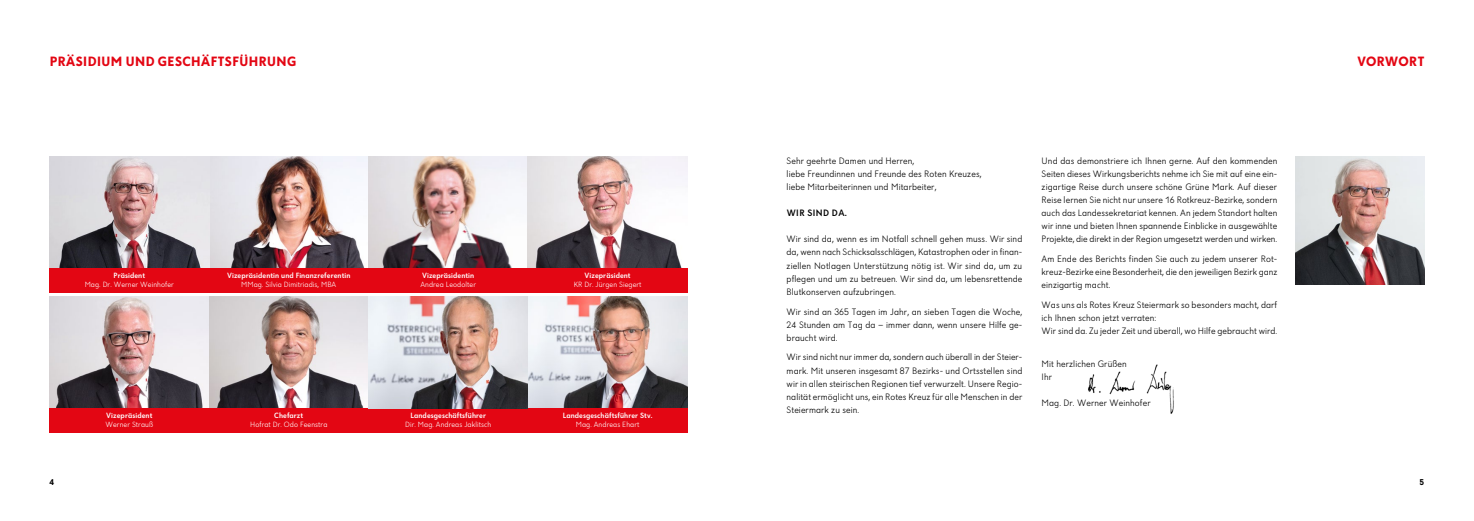
<style>
.page{position:relative;width:1474px;height:521px;background:#fff}
.page>*{position:absolute;margin:0;border:0;box-sizing:border-box;transform-origin:0 0}
.t1{font:700 14px "Dunant";letter-spacing:.035em;color:#e30613}
.t2{font:300 9.62px/13.1px "Dunant";letter-spacing:.01em;color:#000;text-align:justify}
.t3{font:500 9.62px "Dunant";letter-spacing:.045em;color:#000}
.t4{font:700 8.75px "Dunant";color:#000}
.t5{font:300 7.88px "Dunant";letter-spacing:.01em;color:#fff}
.t6{font:500 7.88px "Dunant";letter-spacing:.01em;color:#fff}
</style>
<div class="page">
<img style="left:1088px;top:364px;width:86px;height:50px">
<img style="left:1295px;top:156px;width:129px;height:129px">
<div style="left:528px;top:268px;width:159px;height:25px;background:#e30613"></div>
<div style="left:368px;top:268px;width:160px;height:25px;background:#e30613"></div>
<div style="left:50px;top:268px;width:159px;height:25px;background:#e30613"></div>
<img style="left:50px;top:296px;width:159px;height:112px">
<div style="left:368px;top:408px;width:160px;height:25px;background:#e30613"></div>
<svg style="left:209px;top:296px;width:159px;height:112px;background:#b4a7a7"></svg>
<div style="left:209px;top:408px;width:159px;height:25px;background:#e30613"></div>
<img style="left:209px;top:156px;width:159px;height:112px">
<div style="left:50px;top:408px;width:159px;height:25px;background:#e30613"></div>
<div style="left:209px;top:268px;width:159px;height:25px;background:#e30613"></div>
<img style="left:528px;top:296px;width:159px;height:112px">
<img style="left:368px;top:296px;width:160px;height:112px">
<div style="left:528px;top:408px;width:159px;height:25px;background:#e30613"></div>
<img style="left:368px;top:156px;width:160px;height:112px">
<svg style="left:528px;top:156px;width:159px;height:112px"></svg>
<svg style="left:50px;top:156px;width:159px;height:112px;background:#b3a8ac"></svg>
<h1 class="t1" style="left:50px;top:54px;width:248px">PRÄSIDIUM UND GESCHÄFTSFÜHRUNG</h1>
<h1 class="t1" style="left:1357px;top:54px;width:69px">VORWORT</h1>
<p class="t6" style="left:114px;top:271px;width:33px">Präsident</p>
<p class="t5" style="left:85px;top:280px;width:91px">Mag. Dr. Werner Weinhofer</p>
<p class="t6" style="left:106px;top:411px;width:48px">Vizepräsident</p>
<p class="t5" style="left:105px;top:420px;width:49px">Werner Strauß</p>
<p class="t6" style="left:227px;top:271px;width:125px">Vizepräsidentin und Finanzreferentin</p>
<p class="t5" style="left:241px;top:280px;width:97px">MMag. Silvia Dimitriadis, MBA</p>
<p class="t6" style="left:274px;top:411px;width:30px">Chefarzt</p>
<p class="t5" style="left:250px;top:420px;width:79px">Hofrat Dr. Odo Feenstra</p>
<p class="t6" style="left:422px;top:271px;width:54px">Vizepräsidentin</p>
<p class="t5" style="left:420px;top:280px;width:57px">Andrea Leodolter</p>
<p class="t6" style="left:410px;top:411px;width:77px">Landesgeschäftsführer</p>
<p class="t5" style="left:405px;top:420px;width:88px">Dir. Mag. Andreas Jaklitsch</p>
<p class="t6" style="left:584px;top:271px;width:48px">Vizepräsident</p>
<p class="t5" style="left:574px;top:280px;width:69px">KR Dr. Jürgen Siegert</p>
<p class="t6" style="left:562px;top:411px;width:91px">Landesgeschäftsführer Stv.</p>
<p class="t5" style="left:576px;top:420px;width:65px">Mag. Andreas Ehart</p>
<p class="t2" style="left:786px;top:154px;width:196px;text-align:left">Sehr geehrte Damen und Herren,<br>liebe Freundinnen und Freunde des Roten Kreuzes, liebe Mitarbeiterinnen und Mitarbeiter,</p>
<p class="t3" style="left:786px;top:207px;width:62px">WIR SIND DA.</p>
<p class="t2" style="left:786px;top:233px;width:237px">Wir sind da, wenn es im Notfall schnell gehen muss. Wir sind da, wenn nach Schicksalsschlägen, Katastrophen oder in finan&shy;ziellen Notlagen Unterstützung nötig ist. Wir sind da, um zu pflegen und um zu betreuen. Wir sind da, um lebensrettende Blutkonserven aufzubringen.</p>
<p class="t2" style="left:786px;top:305px;width:237px">Wir sind an 365 Tagen im Jahr, an sieben Tagen die Woche, 24 Stunden am Tag da – immer dann, wenn unsere Hilfe ge&shy;braucht wird.</p>
<p class="t2" style="left:786px;top:351px;width:237px">Wir sind nicht nur immer da, sondern auch überall in der Steier&shy;mark. Mit unseren insgesamt 87 Bezirks- und Ortsstellen sind wir in allen steirischen Regionen tief verwurzelt. Unsere Regio&shy;nalität ermöglicht uns, ein Rotes Kreuz für alle Menschen in der Steiermark zu sein.</p>
<p class="t2" style="left:1041px;top:154px;width:237px">Und das demonstriere ich Ihnen gerne. Auf den kommenden Seiten dieses Wirkungsberichts nehme ich Sie mit auf eine ein&shy;zigartige Reise durch unsere schöne Grüne Mark. Auf dieser Reise lernen Sie nicht nur unsere 16 Rotkreuz-Bezirke, sondern auch das Landessekretariat kennen. An jedem Standort halten wir inne und bieten Ihnen spannende Einblicke in ausgewählte Projekte, die direkt in der Region umgesetzt werden und wirken.</p>
<p class="t2" style="left:1041px;top:252px;width:237px">Am Ende des Berichts finden Sie auch zu jedem unserer Rot&shy;kreuz-Bezirke eine Besonderheit, die den jeweiligen Bezirk ganz einzigartig macht.</p>
<p class="t2" style="left:1041px;top:298px;width:237px;text-align:left">Was uns als Rotes Kreuz Steiermark so besonders macht, darf ich Ihnen schon jetzt verraten:<br>Wir sind da. Zu jeder Zeit und überall, wo Hilfe gebraucht wird.</p>
<p class="t2" style="left:1041px;top:357px;width:87px">Mit herzlichen Grüßen<br>Ihr</p>
<p class="t2" style="left:1041px;top:397px;width:111px">Mag. Dr. Werner Weinhofer</p>
<p class="t4" style="left:50px;top:477px;width:6px">4</p>
<p class="t4" style="left:1419px;top:477px;width:6px">5</p>
</div>
